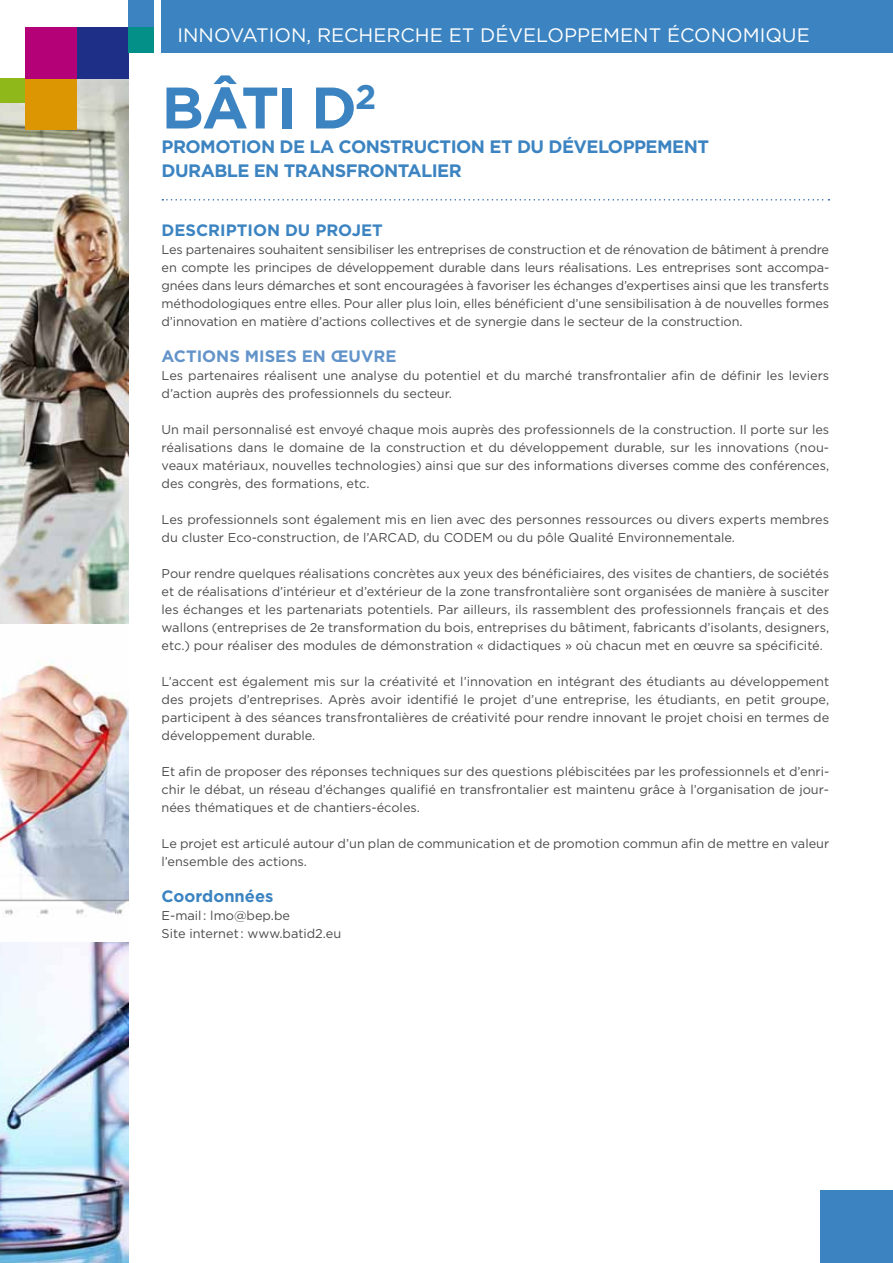
<style>
.page{position:relative;width:893px;height:1263px;background:#fff}
.page>*{position:absolute;margin:0;border:0;box-sizing:border-box;transform-origin:0 0}
.t1{font:700 58.5px "Gotham";color:#3c84c1}
.t2{font:19.5px "Gotham";color:#fff}
.t3{font:700 18px/24px "Gotham";letter-spacing:-.03em;color:#3c84c1}
.t4{font:700 16.5px "Gotham";color:#3c84c1}
.t5{font:700 16.5px "Gotham";color:#6394c9}
.t6{font:12.75px/18px "Gotham";color:#4b4b4d;text-align:justify}
</style>
<div class="page">
<img style="left:0;top:78px;width:128px;height:1185px">
<div style="left:0;top:78px;width:26px;height:25px;background:#8fb91a"></div>
<div style="left:26px;top:78px;width:51px;height:52px;background:#dc9601"></div>
<div style="left:26px;top:27px;width:51px;height:51px;background:#b40178"></div>
<div style="left:77px;top:27px;width:51px;height:51px;background:#1d2f86"></div>
<div style="left:128px;top:0;width:26px;height:27px;background:#3c84c1"></div>
<div style="left:128px;top:27px;width:26px;height:26px;background:#029089"></div>
<div style="left:821px;top:1191px;width:72px;height:72px;background:#3c84c1"></div>
<div style="left:162px;top:0;width:731px;height:53px;background:#3c84c1"></div>
<svg style="left:162px;top:199px;width:667px;height:2px"></svg>
<h2 class="t2" style="left:178px;top:23px;width:634px">Innovation, recherche et développement économique</h2>
<h1 class="t1" style="left:162px;top:69px;width:216px">BÂTI D<sup>2</sup></h1>
<h3 class="t3" style="left:162px;top:134px;width:549px">PROMOTION DE LA CONSTRUCTION ET DU DÉVELOPPEMENT<br>DURABLE EN TRANSFRONTALIER</h3>
<p class="t4" style="left:162px;top:219px;width:223px">DESCRIPTION DU PROJET</p>
<p class="t6" style="left:162px;top:240px;width:669px">Les partenaires souhaitent sensibiliser les entreprises de construction et de rénovation de bâtiment à prendre en compte les principes de développement durable dans leurs réalisations. Les entreprises sont accompa&shy;gnées dans leurs démarches et sont encouragées à favoriser les échanges d’expertises ainsi que les transferts méthodologiques entre elles. Pour aller plus loin, elles bénéficient d’une sensibilisation à de nouvelles formes d’innovation en matière d’actions collectives et de synergie dans le secteur de la construction.</p>
<p class="t5" style="left:162px;top:345px;width:236px">ACTIONS MISES EN ŒUVRE</p>
<p class="t6" style="left:162px;top:366px;width:669px">Les partenaires réalisent une analyse du potentiel et du marché transfrontalier afin de définir les leviers d’action auprès des professionnels du secteur.</p>
<p class="t6" style="left:162px;top:420px;width:669px">Un mail personnalisé est envoyé chaque mois auprès des professionnels de la construction. Il porte sur les réalisations dans le domaine de la construction et du développement durable, sur les innovations (nou&shy;veaux matériaux, nouvelles technologies) ainsi que sur des informations diverses comme des conférences, des congrès, des formations, etc.</p>
<p class="t6" style="left:162px;top:510px;width:669px">Les professionnels sont également mis en lien avec des personnes ressources ou divers experts membres du cluster Eco-construction, de l’ARCAD, du CODEM ou du pôle Qualité Environnementale.</p>
<p class="t6" style="left:162px;top:565px;width:669px">Pour rendre quelques réalisations concrètes aux yeux des bénéficiaires, des visites de chantiers, de sociétés et de réalisations d’intérieur et d’extérieur de la zone transfrontalière sont organisées de manière à susciter les échanges et les partenariats potentiels. Par ailleurs, ils rassemblent des professionnels français et des wallons (entreprises de 2e transformation du bois, entreprises du bâtiment, fabricants d’isolants, designers, etc.) pour réaliser des modules de démonstration « didactiques » où chacun met en œuvre sa spécificité.</p>
<p class="t6" style="left:162px;top:673px;width:669px">L’accent est également mis sur la créativité et l’innovation en intégrant des étudiants au développement des projets d’entreprises. Après avoir identifié le projet d’une entreprise, les étudiants, en petit groupe, participent à des séances transfrontalières de créativité pour rendre innovant le projet choisi en termes de développement durable.</p>
<p class="t6" style="left:162px;top:763px;width:669px">Et afin de proposer des réponses techniques sur des questions plébiscitées par les professionnels et d’enri&shy;chir le débat, un réseau d’échanges qualifié en transfrontalier est maintenu grâce à l’organisation de jour&shy;nées thématiques et de chantiers-écoles.</p>
<p class="t6" style="left:162px;top:835px;width:669px">Le projet est articulé autour d’un plan de communication et de promotion commun afin de mettre en valeur l’ensemble des actions.</p>
<p class="t4" style="left:162px;top:885px;width:113px">COORDONNÉES</p>
<p class="t6" style="left:162px;top:906px;width:181px">E-mail : lmo@bep.be<br>Site internet : www.batid2.eu</p>
</div>
